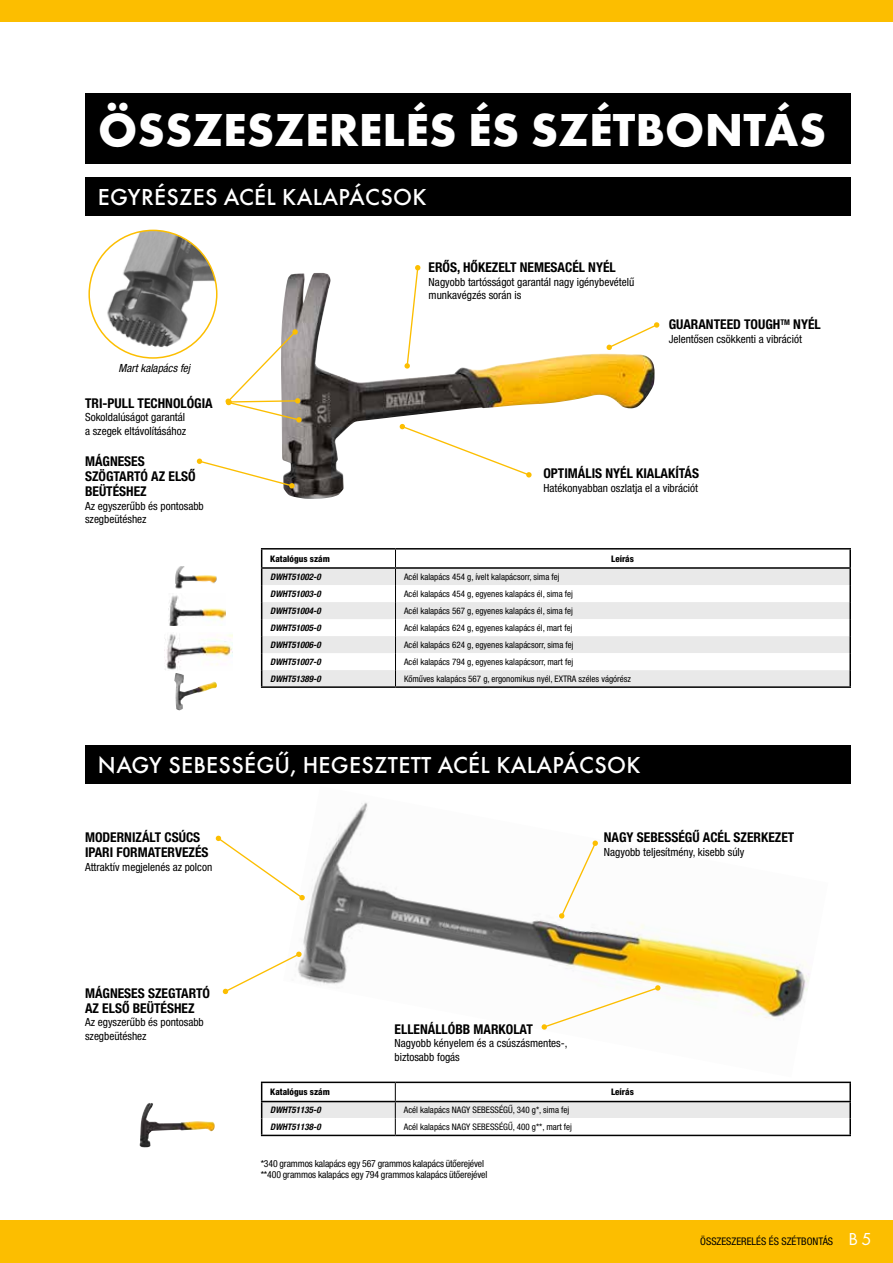
<style>
.page{position:relative;width:893px;height:1263px;background:#fff}
.page>*{position:absolute;margin:0;border:0;box-sizing:border-box;transform-origin:0 0}
.t1{font:700 48px "Futura TOT";letter-spacing:.005em;color:#fff}
.t2{font:500 24px "Futura TOT";letter-spacing:.015em;color:#fff}
.t3{font:700 condensed 13.5px/15px "Helvetica Neue LT Pro";color:#000}
.t4{font:condensed 11.25px/13.5px "Helvetica Neue LT Pro";color:#000}
.t5{font:italic condensed 11.25px "Helvetica Neue LT Pro";color:#000}
.t6{font:condensed 10.5px "Helvetica Neue LT Pro";color:#000}
.t7{font:condensed 9.75px/10.5px "Helvetica Neue LT Pro";letter-spacing:-.01em;color:#000}
.t8{font:condensed 9px "Helvetica Neue LT Pro";color:#000}
.t9{font:italic 700 condensed 9px "Helvetica Neue LT Pro";color:#000}
.t10{font:800 condensed 9px "Helvetica Neue LT Pro";color:#000}
.s1{font-family:"Futura TOT";font-stretch:normal;font-size:18px;color:#fff}
</style>
<div class="page">
<div style="left:0;top:0;width:893px;height:21px;background:#fcbe00"></div>
<div style="left:43px;top:1220px;width:850px;height:43px;background:#fcbe00"></div>
<div style="left:85px;top:94px;width:765px;height:70px;background:#000"></div>
<div style="left:85px;top:178px;width:765px;height:38px;background:#000"></div>
<hr style="left:261px;top:1081px;width:134px;height:2px;background:#000">
<hr style="left:395px;top:1081px;width:456px;height:2px;background:#000">
<svg style="left:261px;top:1082px;width:590px;height:53px"></svg>
<hr style="left:261px;top:1135px;width:134px;height:1px;background:#000">
<hr style="left:395px;top:1135px;width:456px;height:1px;background:#000">
<hr style="left:261px;top:1101px;width:134px;height:1px;background:#000">
<hr style="left:395px;top:1101px;width:456px;height:1px;background:#000">
<div style="left:85px;top:745px;width:765px;height:39px;background:#000"></div>
<img style="left:140px;top:1103px;width:75px;height:44px">
<img style="left:281px;top:273px;width:374px;height:226px">
<svg style="left:225px;top:329px;width:77px;height:94px"></svg>
<svg style="left:404px;top:265px;width:17px;height:104px"></svg>
<svg style="left:606px;top:322px;width:54px;height:28px"></svg>
<svg style="left:399px;top:423px;width:133px;height:55px"></svg>
<svg style="left:396px;top:549px;width:453px;height:1px"></svg>
<div style="left:396px;top:569px;width:453px;height:117px;background:#e9e9e9"></div>
<svg style="left:396px;top:585px;width:453px;height:85px"></svg>
<svg style="left:849px;top:549px;width:2px;height:137px"></svg>
<hr style="left:261px;top:548px;width:134px;height:1px;background:#000">
<hr style="left:395px;top:548px;width:456px;height:1px;background:#000">
<svg style="left:261px;top:549px;width:135px;height:137px"></svg>
<hr style="left:261px;top:567px;width:134px;height:2px;background:#000">
<hr style="left:395px;top:567px;width:456px;height:2px;background:#000">
<hr style="left:261px;top:686px;width:134px;height:2px;background:#000">
<hr style="left:395px;top:686px;width:456px;height:2px;background:#000">
<img style="left:175px;top:566px;width:42px;height:23px">
<img style="left:169px;top:595px;width:57px;height:31px">
<img style="left:164px;top:634px;width:68px;height:36px">
<img style="left:174px;top:673px;width:43px;height:37px">
<img style="left:302px;top:802px;width:508px;height:218px">
<svg style="left:215px;top:835px;width:90px;height:66px"></svg>
<svg style="left:222px;top:951px;width:80px;height:43px"></svg>
<svg style="left:559px;top:840px;width:39px;height:79px"></svg>
<svg style="left:541px;top:985px;width:120px;height:45px"></svg>
<img style="left:89px;top:230px;width:128px;height:128px;border-radius:64px">
<svg style="left:197px;top:458px;width:98px;height:31px"></svg>
<div style="left:0;top:1220px;width:43px;height:43px;background:#fcbe00"></div>
<h1 class="t1" style="left:98px;top:100px;width:730px">ÖSSZESZERELÉS ÉS SZÉTBONTÁS</h1>
<h2 class="t2" style="left:98px;top:183px;width:330px">EGYRÉSZES ACÉL KALAPÁCSOK</h2>
<p class="t5" style="left:118px;top:362px;width:73px">Mart kalapács fej</p>
<h3 class="t3" style="left:85px;top:395px;width:129px">TRI-PULL TECHNOLÓGIA</h3>
<p class="t4" style="left:85px;top:410px;width:103px">Sokoldalúságot garantál a szegek eltávolításához</p>
<h3 class="t3" style="left:85px;top:454px;width:112px">MÁGNESES<br>SZÖGTARTÓ AZ ELSŐ<br>BEÜTÉSHEZ</h3>
<p class="t4" style="left:85px;top:499px;width:120px">Az egyszerűbb és pontosabb szegbeütéshez</p>
<h3 class="t3" style="left:429px;top:260px;width:189px">ERŐS, HŐKEZELT NEMESACÉL NYÉL</h3>
<p class="t4" style="left:429px;top:275px;width:207px">Nagyobb tartósságot garantál nagy igénybevételű munkavégzés során is</p>
<h3 class="t3" style="left:669px;top:317px;width:154px">GUARANTEED TOUGH<sup>TM</sup> NYÉL</h3>
<p class="t4" style="left:669px;top:332px;width:135px">Jelentősen csökkenti a vibrációt</p>
<h3 class="t3" style="left:543px;top:466px;width:157px">OPTIMÁLIS NYÉL KIALAKÍTÁS</h3>
<p class="t4" style="left:543px;top:481px;width:156px">Hatékonyabban oszlatja el a vibrációt</p>
<p class="t10" style="left:270px;top:553px;width:61px">Katalógus szám</p>
<p class="t10" style="left:611px;top:553px;width:24px">Leírás</p>
<p class="t9" style="left:270px;top:571px;width:52px">DWHT51002-0</p>
<p class="t8" style="left:404px;top:571px;width:157px">Acél kalapács 454 g, ívelt kalapácsorr, sima fej</p>
<p class="t9" style="left:270px;top:588px;width:52px">DWHT51003-0</p>
<p class="t8" style="left:404px;top:588px;width:171px">Acél kalapács 454 g, egyenes kalapács él, sima fej</p>
<p class="t9" style="left:270px;top:605px;width:52px">DWHT51004-0</p>
<p class="t8" style="left:404px;top:605px;width:171px">Acél kalapács 567 g, egyenes kalapács él, sima fej</p>
<p class="t9" style="left:270px;top:622px;width:52px">DWHT51005-0</p>
<p class="t8" style="left:404px;top:622px;width:170px">Acél kalapács 624 g, egyenes kalapács él, mart fej</p>
<p class="t9" style="left:270px;top:639px;width:52px">DWHT51006-0</p>
<p class="t8" style="left:404px;top:639px;width:171px">Acél kalapács 624 g, egyenes kalapácsorr, sima fej</p>
<p class="t9" style="left:270px;top:656px;width:52px">DWHT51007-0</p>
<p class="t8" style="left:404px;top:656px;width:171px">Acél kalapács 794 g, egyenes kalapácsorr, mart fej</p>
<p class="t9" style="left:270px;top:673px;width:52px">DWHT51389-0</p>
<p class="t8" style="left:404px;top:673px;width:229px">Kőműves kalapács 567 g, ergonomikus nyél, EXTRA széles vágórész</p>
<h2 class="t2" style="left:98px;top:751px;width:544px">NAGY SEBESSÉGŰ, HEGESZTETT ACÉL KALAPÁCSOK</h2>
<h3 class="t3" style="left:85px;top:830px;width:125px">MODERNIZÁLT CSÚCS<br>IPARI FORMATERVEZÉS</h3>
<p class="t4" style="left:85px;top:860px;width:129px">Attraktív megjelenés az polcon</p>
<h3 class="t3" style="left:85px;top:985px;width:126px">MÁGNESES SZEGTARTÓ<br>AZ ELSŐ BEÜTÉSHEZ</h3>
<p class="t4" style="left:85px;top:1015px;width:120px">Az egyszerűbb és pontosabb szegbeütéshez</p>
<h3 class="t3" style="left:604px;top:830px;width:192px">NAGY SEBESSÉGŰ ACÉL SZERKEZET</h3>
<p class="t4" style="left:604px;top:845px;width:142px">Nagyobb teljesítmény, kisebb súly</p>
<h3 class="t3" style="left:395px;top:1021px;width:140px">ELLENÁLLÓBB MARKOLAT</h3>
<p class="t4" style="left:395px;top:1037px;width:174px">Nagyobb kényelem és a csúszásmentes-, biztosabb fogás</p>
<p class="t10" style="left:270px;top:1086px;width:61px">Katalógus szám</p>
<p class="t10" style="left:611px;top:1086px;width:24px">Leírás</p>
<p class="t9" style="left:270px;top:1104px;width:52px">DWHT51135-0</p>
<p class="t8" style="left:404px;top:1105px;width:167px">Acél kalapács NAGY SEBESSÉGŰ, 340 g*, sima fej</p>
<p class="t9" style="left:270px;top:1121px;width:52px">DWHT51138-0</p>
<p class="t8" style="left:404px;top:1122px;width:170px">Acél kalapács NAGY SEBESSÉGŰ, 400 g**, mart fej</p>
<p class="t7" style="left:261px;top:1159px;width:228px">*340 grammos kalapács egy 567 grammos kalapács ütőerejével **400 grammos kalapács egy 794 grammos kalapács ütőerejével</p>
<p class="t6" style="left:700px;top:1235px;width:173px">ÖSSZESZERELÉS ÉS SZÉTBONTÁS <span class="s1">B 5</span></p>
</div>
